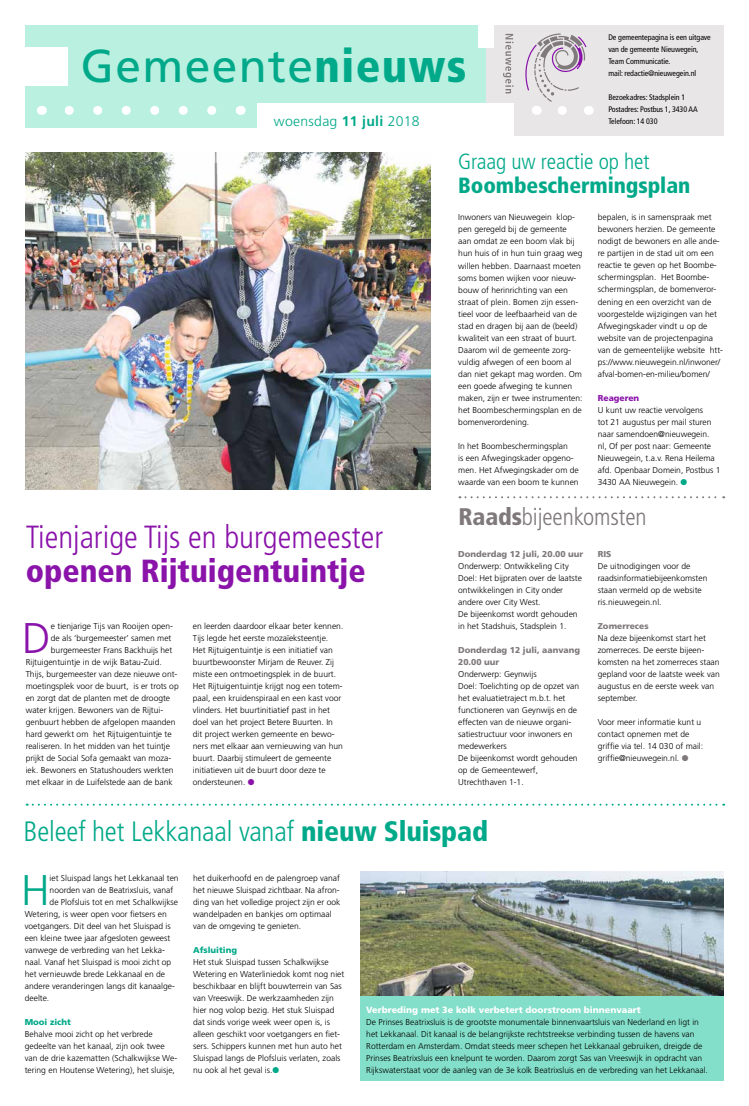
<style>
.page{position:relative;width:749px;height:1106px;background:#fff}
.page>*{position:absolute;margin:0;border:0;box-sizing:border-box;transform-origin:0 0}
.t1{font:46px "Frutiger";letter-spacing:.03em;color:#00a989}
.t2{font:300 42.9px "Frutiger";color:#00a989}
.t3{font:300 42.9px "Frutiger";color:#8a13aa}
.t4{font:300 condensed 32px "Frutiger";color:#8a13aa}
.t5{font:900 condensed 32px "Frutiger";color:#8a13aa}
.t6{font:300 condensed 28px "Frutiger";letter-spacing:-.005em;color:#00a989}
.t7{font:300 condensed 24px "Frutiger";letter-spacing:-.005em;color:#7f797c}
.t8{font:900 condensed 22px "Frutiger";letter-spacing:-.005em;color:#00a989}
.t9{font:300 condensed 22px "Frutiger";letter-spacing:-.005em;color:#00a989}
.t10{font:300 14px "Frutiger";letter-spacing:.02em;color:#00a989}
.t11{font:900 9px "Frutiger";color:#fff}
.t12{font:300 8.5px/12px "Frutiger";color:#000}
.t13{font:900 8.5px/12px "Frutiger";color:#7f797c}
.t14{font:900 8.5px "Frutiger";color:#00a989}
.t15{font:900 8.5px "Frutiger";color:#8a13aa}
.t16{font:condensed 8px/12px "Frutiger";letter-spacing:-.01em;color:#000}
.s1{font-weight:900;font-stretch:condensed}
.s2{font-weight:700}
.s3{color:#8a13aa}
.s4{color:#00a989}
.s5{font-weight:900}
.s6{color:#7f797c}
</style>
<div class="page">
<div style="left:360px;top:971px;width:364px;height:109px;background:#83dfc9"></div>
<div style="left:465px;top:26px;width:258px;height:110px;background:#e8e6e7"></div>
<div style="left:26px;top:26px;width:460px;height:102px;background:#b9f0e0"></div>
<div style="left:258px;top:103px;width:256px;height:42px;background:#fff"></div>
<div style="left:14px;top:47px;width:53px;height:38px;background:#fff"></div>
<div style="left:478px;top:9px;width:16px;height:38px;background:#fff"></div>
<svg style="left:64px;top:106px;width:148px;height:9px"></svg>
<svg style="left:503px;top:34px;width:10px;height:59px"></svg>
<img style="left:26px;top:152px;width:404px;height:337px">
<svg style="left:525px;top:33px;width:64px;height:82px"></svg>
<svg style="left:27px;top:803px;width:697px;height:2px"></svg>
<img style="left:360px;top:871px;width:363px;height:124px">
<svg style="left:459px;top:496px;width:265px;height:2px"></svg>
<h1 class="t1" style="left:81px;top:39px;width:387px">Gemeente<span class="s1">nieuws</span></h1>
<h3 class="t10" style="left:274px;top:113px;width:147px">woensdag <span class="s2">11 juli</span> 2018</h3>
<p class="t16" style="left:608px;top:32px;width:104px">De gemeentepagina is een uitgave van de gemeente Nieuwegein,<br>Team Communicatie.<br>mail: redactie@nieuwegein.nl</p>
<p class="t16" style="left:608px;top:92px;width:91px">Bezoekadres: Stadsplein 1<br>Postadres: Postbus 1, 3430 AA<br>Telefoon: 14 030</p>
<h3 class="t9" style="left:458px;top:149px;width:193px">Graag uw reactie op het</h3>
<h3 class="t8" style="left:458px;top:172px;width:233px">Boombeschermingsplan</h3>
<h3 class="t4" style="left:26px;top:519px;width:359px">Tienjarige Tijs en burgemeester</h3>
<h3 class="t5" style="left:26px;top:551px;width:341px">openen Rijtuigentuintje</h3>
<h2 class="t3" style="left:22px;top:613px;width:30px">D</h2>
<p class="t12" style="left:51px;top:619px;width:124px">e tienjarige Tijs van Rooijen open-</p>
<p class="t12" style="left:51px;top:631px;width:122px">de als ‘burgemeester’ samen met</p>
<p class="t12" style="left:51px;top:643px;width:123px">burgemeester Frans Backhuijs het</p>
<p class="t12" style="left:26px;top:655px;width:138px">Rijtuigentuintje in de wijk Batau-Zuid.</p>
<p class="t12" style="left:26px;top:667px;width:153px">Thijs, burgemeester van deze nieuwe ont-</p>
<p class="t12" style="left:26px;top:679px;width:154px">moetingsplek voor de buurt, is er trots op</p>
<p class="t12" style="left:26px;top:691px;width:146px">en zorgt dat de planten met de droogte</p>
<p class="t12" style="left:26px;top:703px;width:139px">water krijgen. Bewoners van de Rijtui-</p>
<p class="t12" style="left:26px;top:715px;width:151px">genbuurt hebben de afgelopen maanden</p>
<p class="t12" style="left:26px;top:727px;width:147px">hard gewerkt om het Rijtuigentuintje te</p>
<p class="t12" style="left:26px;top:739px;width:146px">realiseren. In het midden van het tuintje</p>
<p class="t12" style="left:26px;top:751px;width:147px">prijkt de Social Sofa gemaakt van moza-</p>
<p class="t12" style="left:26px;top:763px;width:149px">ïek. Bewoners en Statushouders werkten</p>
<p class="t12" style="left:26px;top:775px;width:148px">met elkaar in de Luifelstede aan de bank</p>
<p class="t12" style="left:193px;top:619px;width:152px">en leerden daardoor elkaar beter kennen.<br>Tijs legde het eerste mozaïeksteentje.<br>Het Rijtuigentuintje is een initiatief van buurtbewoonster Mirjam de Reuver. Zij miste een ontmoetingsplek in de buurt.<br>Het Rijtuigentuintje krijgt nog een totem&shy;paal, een kruidenspiraal en een kast voor vlinders. Het buurtinitiatief past in het doel van het project Betere Buurten. In dit project werken gemeente en bewo&shy;ners met elkaar aan vernieuwing van hun buurt. Daarbij stimuleert de gemeente initiatieven uit de buurt door deze te ondersteunen. <span class="s3">●</span></p>
<p class="t12" style="left:458px;top:211px;width:126px">Inwoners van Nieuwegein klop&shy;pen geregeld bij de gemeente<br>aan omdat ze een boom vlak bij hun huis of in hun tuin graag weg willen hebben. Daarnaast moeten soms bomen wijken voor nieuw&shy;bouw of herinrichting van een straat of plein. Bomen zijn essen&shy;tieel voor de leefbaarheid van de stad en dragen bij aan de (beeld) kwaliteit van een straat of buurt.<br>Daarom wil de gemeente zorg&shy;vuldig afwegen of een boom al dan niet gekapt mag worden. Om een goede afweging te kunnen maken, zijn er twee instrumenten: het Boombeschermingsplan en de bomenverordening.</p>
<p class="t12" style="left:458px;top:439px;width:122px">In het Boombeschermingsplan<br>is een Afwegingskader opgeno&shy;men. Het Afwegingskader om de waarde van een boom te kunnen</p>
<p class="t12" style="left:597px;top:211px;width:127px">bepalen, is in samenspraak met bewoners herzien. De gemeente nodigt de bewoners en alle ande&shy;re partijen in de stad uit om een reactie te geven op het Boombe&shy;schermingsplan. Het Boombe&shy;schermingsplan, de bomenveror&shy;dening en een overzicht van de voorgestelde wijzigingen van het<br>Afwegingskader vindt u op de website van de projectenpagina van de gemeentelijke website htt&shy;ps://www.nieuwegein.nl/inwoner/ afval-bomen-en-milieu/bomen/</p>
<p class="t15" style="left:597px;top:392px;width:43px">Reageren</p>
<p class="t12" style="left:597px;top:403px;width:124px">U kunt uw reactie vervolgens<br>tot 21 augustus per mail sturen naar samendoen@nieuwegein.<br>nl, Of per post naar: Gemeente<br>Nieuwegein, t.a.v. Rena Heilema afd. Openbaar Domein, Postbus 1<br>3430 AA Nieuwegein. <span class="s4">●</span></p>
<h3 class="t7" style="left:458px;top:503px;width:190px"><span class="s5">Raads</span>bijeenkomsten</h3>
<p class="t13" style="left:458px;top:547px;width:127px">Donderdag 12 juli, 20.00 uur</p>
<p class="t12" style="left:458px;top:559px;width:125px">Onderwerp: Ontwikkeling City<br>Doel: Het bijpraten over de laatste ontwikkelingen in City onder andere over City West.<br>De bijeenkomst wordt gehouden in het Stadshuis, Stadsplein 1.</p>
<p class="t13" style="left:458px;top:643px;width:123px">Donderdag 12 juli, aanvang<br>20.00 uur</p>
<p class="t12" style="left:458px;top:667px;width:122px">Onderwerp: Geynwijs<br>Doel: Toelichting op de opzet van het evaluatietraject m.b.t. het functioneren van Geynwijs en de effecten van de nieuwe organi&shy;satiestructuur voor inwoners en medewerkers<br>De bijeenkomst wordt gehouden op de Gemeentewerf,<br>Utrechthaven 1-1.</p>
<p class="t13" style="left:597px;top:547px;width:15px">RIS</p>
<p class="t12" style="left:597px;top:559px;width:111px">De uitnodigingen voor de raadsinformatiebijeenkomsten staan vermeld op de website ris.nieuwegein.nl.</p>
<p class="t13" style="left:597px;top:619px;width:52px">Zomerreces</p>
<p class="t12" style="left:597px;top:631px;width:123px">Na deze bijeenkomst start het zomerreces. De eerste bijeen&shy;komsten na het zomerreces staan gepland voor de laatste week van augustus en de eerste week van september.</p>
<p class="t12" style="left:597px;top:715px;width:107px">Voor meer informatie kunt u contact opnemen met de griffie via tel. 14 030 of mail: griffie@nieuwegein.nl. <span class="s6">●</span></p>
<h3 class="t6" style="left:24px;top:815px;width:466px">Beleef het Lekkanaal vanaf <span class="s5">nieuw Sluispad</span></h3>
<h2 class="t2" style="left:21px;top:865px;width:30px">H</h2>
<p class="t12" style="left:50px;top:871px;width:130px">iet Sluispad langs het Lekkanaal ten</p>
<p class="t12" style="left:50px;top:883px;width:125px">noorden van de Beatrixsluis, vanaf</p>
<p class="t12" style="left:50px;top:895px;width:130px">de Plofsluis tot en met Schalkwijkse</p>
<p class="t12" style="left:25px;top:907px;width:144px">Wetering, is weer open voor fietsers en</p>
<p class="t12" style="left:25px;top:919px;width:147px">voetgangers. Dit deel van het Sluispad is</p>
<p class="t12" style="left:25px;top:931px;width:147px">een kleine twee jaar afgesloten geweest</p>
<p class="t12" style="left:25px;top:943px;width:142px">vanwege de verbreding van het Lekka-</p>
<p class="t12" style="left:25px;top:955px;width:148px">naal. Vanaf het Sluispad is mooi zicht op</p>
<p class="t12" style="left:25px;top:967px;width:142px">het vernieuwde brede Lekkanaal en de</p>
<p class="t12" style="left:25px;top:979px;width:152px">andere veranderingen langs dit kanaalge-</p>
<p class="t12" style="left:25px;top:991px;width:26px">deelte.</p>
<p class="t14" style="left:25px;top:1016px;width:48px">Mooi zicht</p>
<p class="t12" style="left:25px;top:1027px;width:154px">Behalve mooi zicht op het verbrede gedeelte van het kanaal, zijn ook twee van de drie kazematten (Schalkwijkse We&shy;tering en Houtense Wetering), het sluisje,</p>
<p class="t12" style="left:193px;top:871px;width:149px">het duikerhoofd en de palengroep vanaf het nieuwe Sluispad zichtbaar. Na afron&shy;ding van het volledige project zijn er ook wandelpaden en bankjes om optimaal van de omgeving te genieten.</p>
<p class="t14" style="left:193px;top:944px;width:45px">Afsluiting</p>
<p class="t12" style="left:193px;top:955px;width:153px">Het stuk Sluispad tussen Schalkwijkse Wetering en Waterliniedok komt nog niet beschikbaar en blijft bouwterrein van Sas van Vreeswijk. De werkzaamheden zijn hier nog volop bezig. Het stuk Sluispad dat sinds vorige week weer open is, is alleen geschikt voor voetgangers en fiet&shy;sers. Schippers kunnen met hun auto het Sluispad langs de Plofsluis verlaten, zoals nu ook al het geval is.<span class="s4">●</span></p>
<p class="t11" style="left:366px;top:1004px;width:276px">Verbreding met 3e kolk verbetert doorstroom binnenvaart</p>
<p class="t12" style="left:366px;top:1015px;width:343px">De Prinses Beatrixsluis is de grootste monumentale binnenvaartsluis van Nederland en ligt in het Lekkanaal. Dit kanaal is de belangrijkste rechtstreekse verbinding tussen de havens van Rotterdam en Amsterdam. Omdat steeds meer schepen het Lekkanaal gebruiken, dreigde de Prinses Beatrixsluis een knelpunt te worden. Daarom zorgt Sas van Vreeswijk in opdracht van Rijkswaterstaat voor de aanleg van de 3e kolk Beatrixsluis en de verbreding van het Lekkanaal.</p>
</div>
